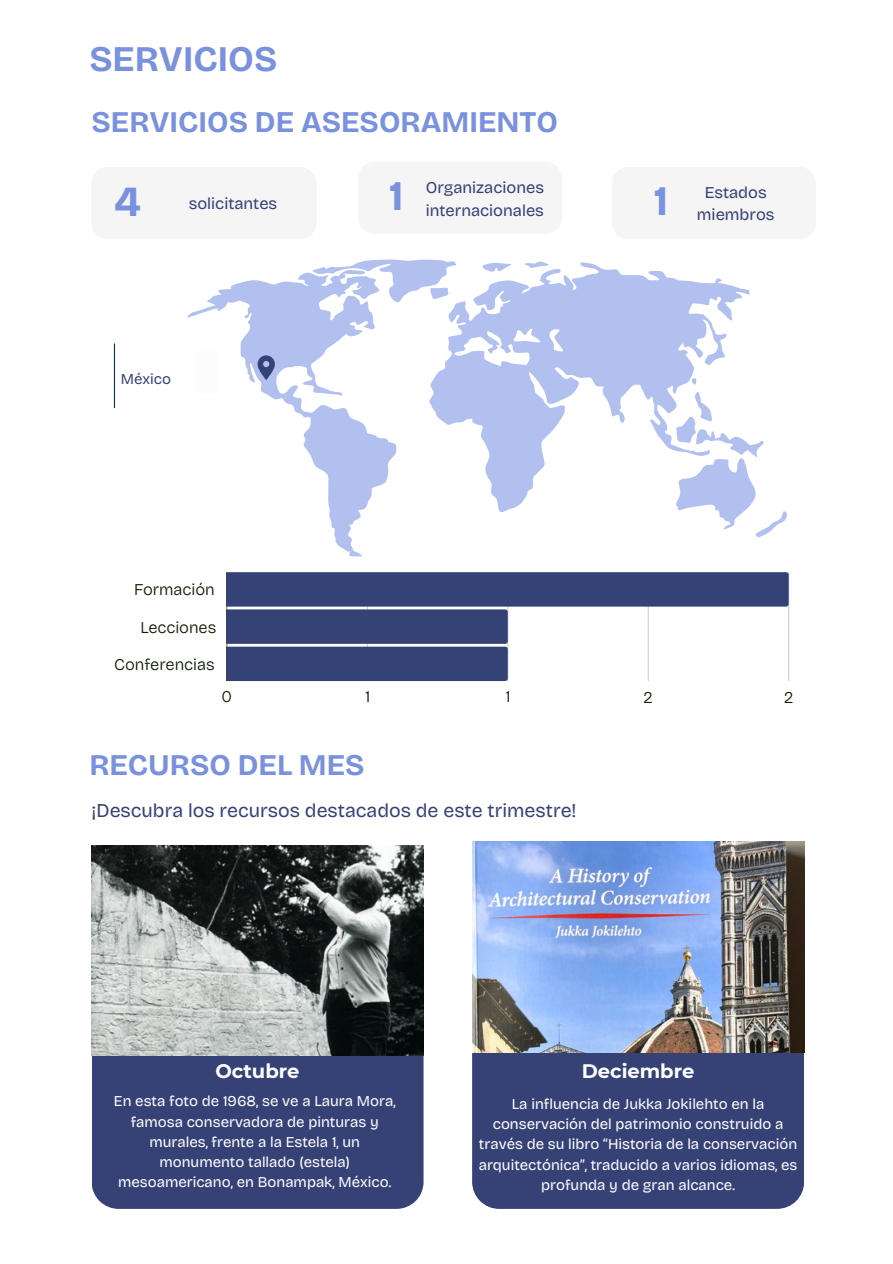
<style>
.page{position:relative;width:893px;height:1264px;background:#fff}
.page>*{position:absolute;margin:0;border:0;box-sizing:border-box;transform-origin:0 0}
.t1{font:700 42.9px "Bricolage Grotesque";color:#7a91dd}
.t2{font:700 42px "Bricolage Grotesque";color:#7a91dd}
.t3{font:700 36px "Bricolage Grotesque";color:#7a91dd}
.t4{font:700 30px "Bricolage Grotesque";color:#7a91dd}
.t5{font:19.5px "Bricolage Grotesque";color:#364276}
.t6{font:700 19.5px "Montserrat";color:#fff}
.t7{font:16.5px "Bricolage Grotesque";color:#364276}
.t8{font:300 16.5px "Bricolage Grotesque";color:#0f1e05}
.t9{font:15px/20.2px "Bricolage Grotesque";color:#fff;text-align:center}
.t10{font:15px "Bricolage Grotesque";color:#364276}
</style>
<div class="page">
<hr style="left:114px;top:343px;width:1px;height:65px;background:#00345b">
<hr style="left:788px;top:572px;width:1px;height:109px;background:#0f1e05">
<hr style="left:226px;top:572px;width:1px;height:109px;background:#0f1e05">
<svg style="left:227px;top:572px;width:561px;height:109px"></svg>
<div style="left:92px;top:1055px;width:331px;height:153px;background:#364276"></div>
<img style="left:92px;top:845px;width:331px;height:210px">
<svg style="left:429px;top:261px;width:321px;height:251px"></svg>
<svg style="left:674px;top:377px;width:113px;height:160px"></svg>
<svg style="left:187px;top:272px;width:210px;height:284px"></svg>
<svg style="left:308px;top:259px;width:150px;height:44px"></svg>
<svg style="left:257px;top:355px;width:17px;height:25px"></svg>
<div style="left:472px;top:1052px;width:332px;height:156px;background:#364276"></div>
<img style="left:472px;top:841px;width:332px;height:211px">
<h3 class="t3" style="left:89px;top:38px;width:189px">SERVICIOS</h3>
<h3 class="t4" style="left:92px;top:104px;width:468px">SERVICIOS DE ASESORAMIENTO</h3>
<h1 class="t1" style="left:114px;top:176px;width:28px">4</h1>
<p class="t7" style="left:189px;top:194px;width:90px">solicitantes</p>
<p class="t10" style="left:121px;top:370px;width:52px">México</p>
<p class="t8" style="left:134px;top:580px;width:82px">Formación</p>
<p class="t8" style="left:140px;top:617px;width:78px">Lecciones</p>
<p class="t8" style="left:114px;top:654px;width:102px">Conferencias</p>
<h2 class="t2" style="left:389px;top:171px;width:16px">1</h2>
<p class="t7" style="left:425px;top:178px;width:120px">Organizaciones</p>
<p class="t7" style="left:425px;top:200px;width:120px">internacionales</p>
<h2 class="t2" style="left:653px;top:176px;width:16px">1</h2>
<p class="t7" style="left:704px;top:182px;width:63px">Estados</p>
<p class="t7" style="left:697px;top:205px;width:79px">miembros</p>
<p class="t8" style="left:221px;top:687px;width:12px">0</p>
<p class="t8" style="left:365px;top:687px;width:6px">1</p>
<p class="t8" style="left:506px;top:687px;width:6px">1</p>
<p class="t8" style="left:643px;top:687px;width:11px">2</p>
<p class="t8" style="left:784px;top:687px;width:11px">2</p>
<h3 class="t4" style="left:89px;top:746px;width:277px">RECURSO DEL MES</h3>
<h3 class="t5" style="left:92px;top:798px;width:486px">¡Descubra los recursos destacados de este trimestre!</h3>
<h3 class="t6" style="left:215px;top:1059px;width:86px">Octubre</h3>
<p class="t9" style="left:114px;top:1091px;width:283px">En esta foto de 1968, se ve a Laura Mora, famosa conservadora de pinturas y murales, frente a la Estela 1, un monumento tallado (estela) mesoamericano, en Bonampak, México.</p>
<h3 class="t6" style="left:581px;top:1059px;width:114px">Deciembre</h3>
<p class="t9" style="left:478px;top:1093px;width:320px">La influencia de Jukka Jokilehto en la conservación del patrimonio construido a través de su libro “Historia de la conservación arquitectónica”, traducido a varios idiomas, es profunda y de gran alcance.</p>
</div>
